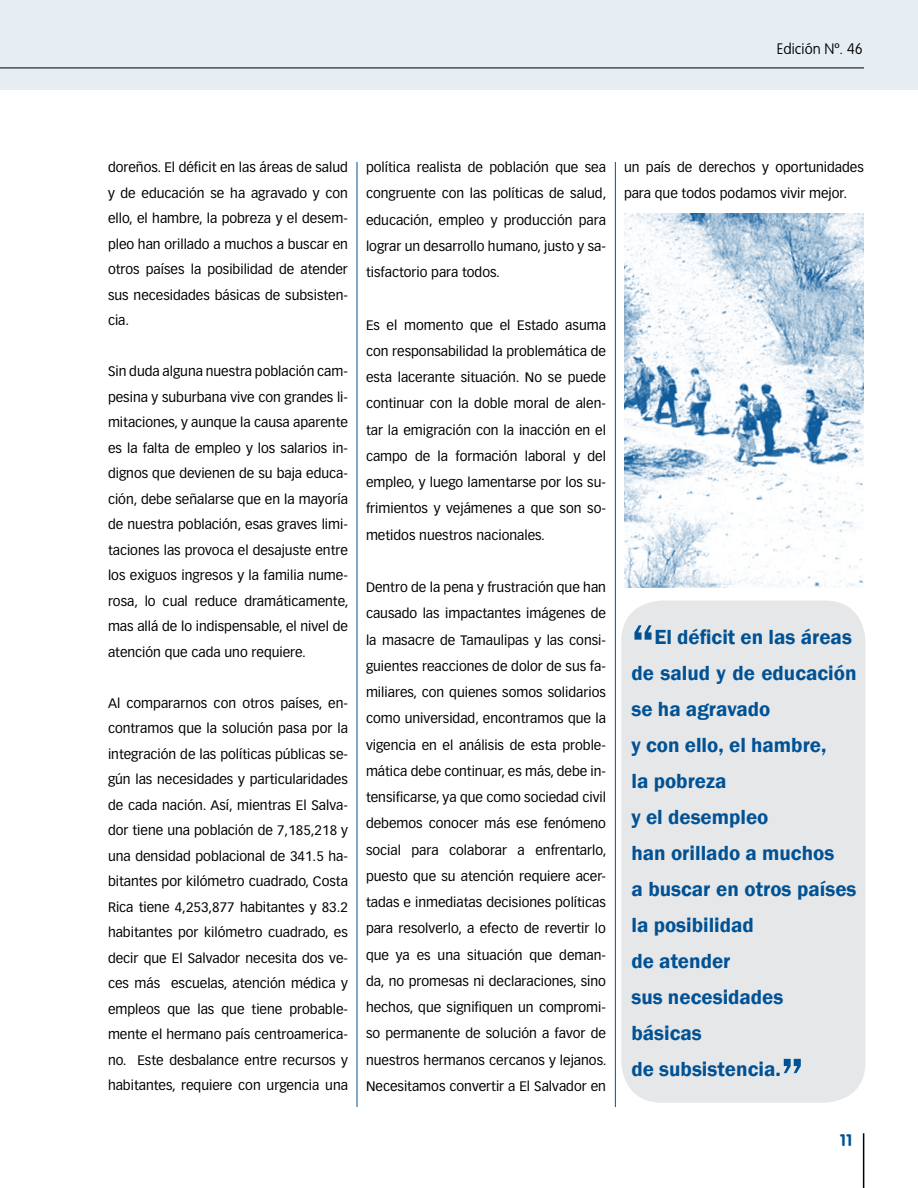
<style>
.page{position:relative;width:918px;height:1188px;background:#fff}
.page>*{position:absolute;margin:0;border:0;box-sizing:border-box;transform-origin:0 0}
.t1{font:600 52.5px "Franklin Gothic";color:#005295}
.t2{font:600 21px/36px "Franklin Gothic";color:#005295}
.t3{font:700 16.5px "VAG Rounded";color:#005295}
.t4{font:100 15px "VAG Rounded";color:#000}
.t5{font:13.5px/25.5px "Vectora LH";color:#000;text-align:justify}
</style>
<div class="page">
<div style="left:0;top:0;width:918px;height:89px;background:#e6eef4"></div>
<hr style="left:0;top:68px;width:864px;height:1px;background:#000">
<hr style="left:863px;top:1133px;width:1px;height:55px;background:#000">
<hr style="left:357px;top:162px;width:1px;height:945px;background:#005295">
<hr style="left:615px;top:162px;width:1px;height:945px;background:#005295">
<div style="left:621px;top:601px;width:245px;height:502px;background:#e6e7e8;border-radius:41px"></div>
<img style="left:624px;top:213px;width:240px;height:375px">
<p class="t4" style="left:777px;top:40px;width:87px">Edición Nº. 46</p>
<p class="t5" style="left:108px;top:155px;width:242px">doreños. El déficit en las áreas de salud y de educación se ha agravado y con ello, el hambre, la pobreza y el desem&shy;pleo han orillado a muchos a buscar en otros países la posibilidad de atender sus necesidades básicas de subsisten&shy;cia.</p>
<p class="t5" style="left:108px;top:359px;width:242px">Sin duda alguna nuestra población cam&shy;pesina y suburbana vive con grandes li&shy;mitaciones, y aunque la causa aparente es la falta de empleo y los salarios in&shy;dignos que devienen de su baja educa&shy;ción, debe señalarse que en la mayoría de nuestra población, esas graves limi&shy;taciones las provoca el desajuste entre los exiguos ingresos y la familia nume&shy;rosa, lo cual reduce dramáticamente, mas allá de lo indispensable, el nivel de atención que cada uno requiere.</p>
<p class="t5" style="left:108px;top:690px;width:242px">Al compararnos con otros países, en&shy;contramos que la solución pasa por la integración de las políticas públicas se&shy;gún las necesidades y particularidades de cada nación. Así, mientras El Salva&shy;dor tiene una población de 7,185,218 y una densidad poblacional de 341.5 ha&shy;bitantes por kilómetro cuadrado, Costa Rica tiene 4,253,877 habitantes y 83.2 habitantes por kilómetro cuadrado, es decir que El Salvador necesita dos ve&shy;ces más escuelas, atención médica y empleos que las que tiene probable&shy;mente el hermano país centroamerica&shy;no. Este desbalance entre recursos y habitantes, requiere con urgencia una</p>
<p class="t5" style="left:366px;top:154px;width:242px;line-height:26.2px">política realista de población que sea congruente con las políticas de salud, educación, empleo y producción para lograr un desarrollo humano, justo y sa&shy;tisfactorio para todos.</p>
<p class="t5" style="left:366px;top:312px;width:242px;line-height:26.2px">Es el momento que el Estado asuma con responsabilidad la problemática de esta lacerante situación. No se puede continuar con la doble moral de alen&shy;tar la emigración con la inacción en el campo de la formación laboral y del empleo, y luego lamentarse por los su&shy;frimientos y vejámenes a que son so&shy;metidos nuestros nacionales.</p>
<p class="t5" style="left:366px;top:574px;width:242px;line-height:26.2px">Dentro de la pena y frustración que han causado las impactantes imágenes de la masacre de Tamaulipas y las consi&shy;guientes reacciones de dolor de sus fa&shy;miliares, con quienes somos solidarios como universidad, encontramos que la vigencia en el análisis de esta proble&shy;mática debe continuar, es más, debe in&shy;tensificarse, ya que como sociedad civil debemos conocer más ese fenómeno social para colaborar a enfrentarlo, puesto que su atención requiere acer&shy;tadas e inmediatas decisiones políticas para resolverlo, a efecto de revertir lo que ya es una situación que deman&shy;da, no promesas ni declaraciones, sino hechos, que signifiquen un compromi&shy;so permanente de solución a favor de nuestros hermanos cercanos y lejanos.<br>Necesitamos convertir a El Salvador en</p>
<p class="t5" style="left:624px;top:154px;width:241px;line-height:26.2px">un país de derechos y oportunidades para que todos podamos vivir mejor.</p>
<p class="t1" style="left:632px;top:610px;width:24px">“</p>
<p class="t2" style="left:632px;top:619px;width:227px;text-indent:23px">El déficit en las áreas de salud y de educación se ha agravado<br>y con ello, el hambre,<br>la pobreza<br>y el desempleo<br>han orillado a muchos<br>a buscar en otros países la posibilidad<br>de atender<br>sus necesidades básicas<br>de subsistencia.</p>
<p class="t1" style="left:781px;top:1044px;width:24px">”</p>
<p class="t3" style="left:840px;top:1130px;width:14px">11</p>
</div>
